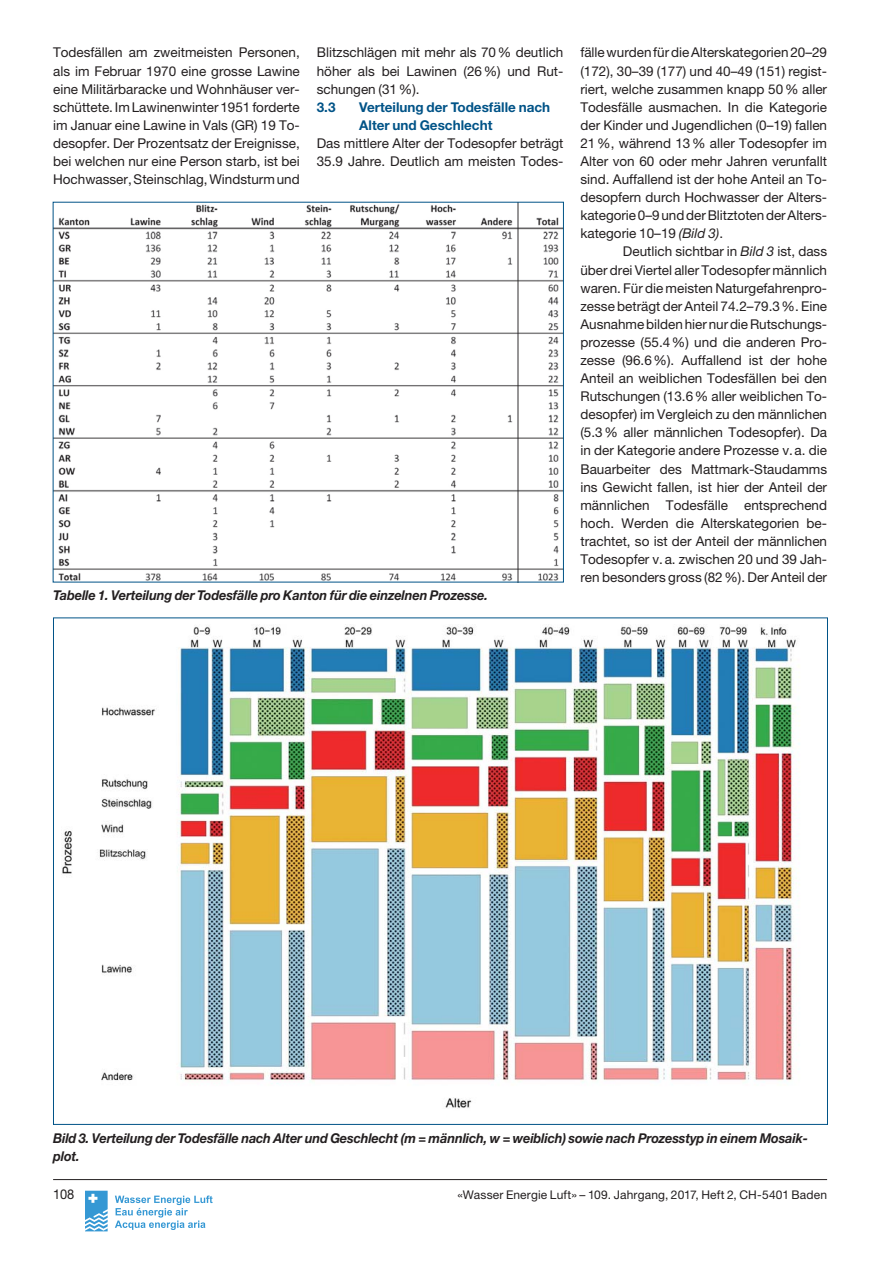
<style>
.page{position:relative;width:893px;height:1263px;background:#fff}
.page>*{position:absolute;margin:0;border:0;box-sizing:border-box;transform-origin:0 0}
.t1{font:13.5px/18.1px "Helvetica Neue";color:#231f20;text-align:justify}
.t2{font:italic 700 13.5px/18.1px "Helvetica Neue";letter-spacing:-.01em;color:#231f20;scale:.95 1}
.t3{font:700 13.5px/18.1px "Helvetica Neue";color:#005387}
.t4{font:13.5px "Helvetica Neue";color:#231f20;scale:.95 1}
.t5{font:12px "Helvetica Neue";letter-spacing:.01em;color:#231f20}
.s1{font-style:italic}
</style>
<div class="page">
<hr style="left:53px;top:1179px;width:774px;height:1px;background:#231f20">
<svg style="left:85px;top:1191px;width:23px;height:40px"></svg>
<svg style="left:115px;top:1196px;width:98px;height:34px"></svg>
<img style="left:62px;top:625px;width:738px;height:484px">
<img style="left:55px;top:204px;width:507px;height:376px">
<p class="t1" style="left:53px;top:45px;width:248px">Todesfällen am zweitmeisten Personen, als im Februar 1970 eine grosse Lawine eine Militärbaracke und Wohnhäuser ver&shy;schüttete. Im Lawinenwinter 1951 forderte im Januar eine Lawine in Vals (GR) 19 To&shy;desopfer. Der Prozentsatz der Ereignisse, bei welchen nur eine Person starb, ist bei Hochwasser, Steinschlag, Windsturm und</p>
<p class="t1" style="left:317px;top:45px;width:248px">Blitzschlägen mit mehr als 70 % deutlich höher als bei Lawinen (26 %) und Rut&shy;schungen (31 %).</p>
<p class="t3" style="left:317px;top:99px;width:20px">3.3</p>
<p class="t3" style="left:359px;top:99px;width:192px">Verteilung der Todesfälle nach<br>Alter und Geschlecht</p>
<p class="t1" style="left:317px;top:135px;width:248px">Das mittlere Alter der Todesopfer beträgt<br>35.9 Jahre. Deutlich am meisten Todes-</p>
<p class="t2" style="left:53px;top:588px;width:459px">Tabelle 1. Verteilung der Todesfälle pro Kanton für die einzelnen Prozesse.</p>
<p class="t1" style="left:580px;top:45px;width:248px">fälle wurden für die Alterskategorien 20–29 (172), 30–39 (177) und 40–49 (151) regist&shy;riert, welche zusammen knapp 50 % aller Todesfälle ausmachen. In die Kategorie der Kinder und Jugendlichen (0–19) fallen 21 %, während 13 % aller Todesopfer im Alter von 60 oder mehr Jahren verunfallt sind. Auffallend ist der hohe Anteil an To&shy;desopfern durch Hochwasser der Alters&shy;kategorie 0–9 und der Blitztoten der Alters&shy;kategorie 10–19 <span class="s1">(Bild 3)</span>.</p>
<p class="t1" style="left:580px;top:244px;width:248px;text-indent:43px">Deutlich sichtbar in <span class="s1">Bild 3</span> ist, dass über drei Viertel aller Todesopfer männlich waren. Für die meisten Naturgefahrenpro&shy;zesse beträgt der Anteil 74.2–79.3 %. Eine Ausnahme bilden hier nur die Rutschungs&shy;prozesse (55.4 %) und die anderen Pro&shy;zesse (96.6 %). Auffallend ist der hohe Anteil an weiblichen Todesfällen bei den Rutschungen (13.6 % aller weiblichen To&shy;desopfer) im Vergleich zu den männlichen (5.3 % aller männlichen Todesopfer). Da in der Kategorie andere Prozesse v. a. die Bauarbeiter des Mattmark-Staudamms ins Gewicht fallen, ist hier der Anteil der männlichen Todesfälle entsprechend hoch. Werden die Alterskategorien be&shy;trachtet, so ist der Anteil der männlichen Todesopfer v. a. zwischen 20 und 39 Jah&shy;ren besonders gross (82 %). Der Anteil der</p>
<p class="t2" style="left:53px;top:1130px;width:796px">Bild 3. Verteilung der Todesfälle nach Alter und Geschlecht (m = männlich, w = weiblich) sowie nach Prozesstyp in einem Mosaik&shy;plot.</p>
<p class="t4" style="left:53px;top:1190px;width:24px">108</p>
<p class="t5" style="left:457px;top:1191px;width:371px">«Wasser Energie Luft» – 109. Jahrgang, 2017, Heft 2, CH-5401 Baden</p>
</div>
